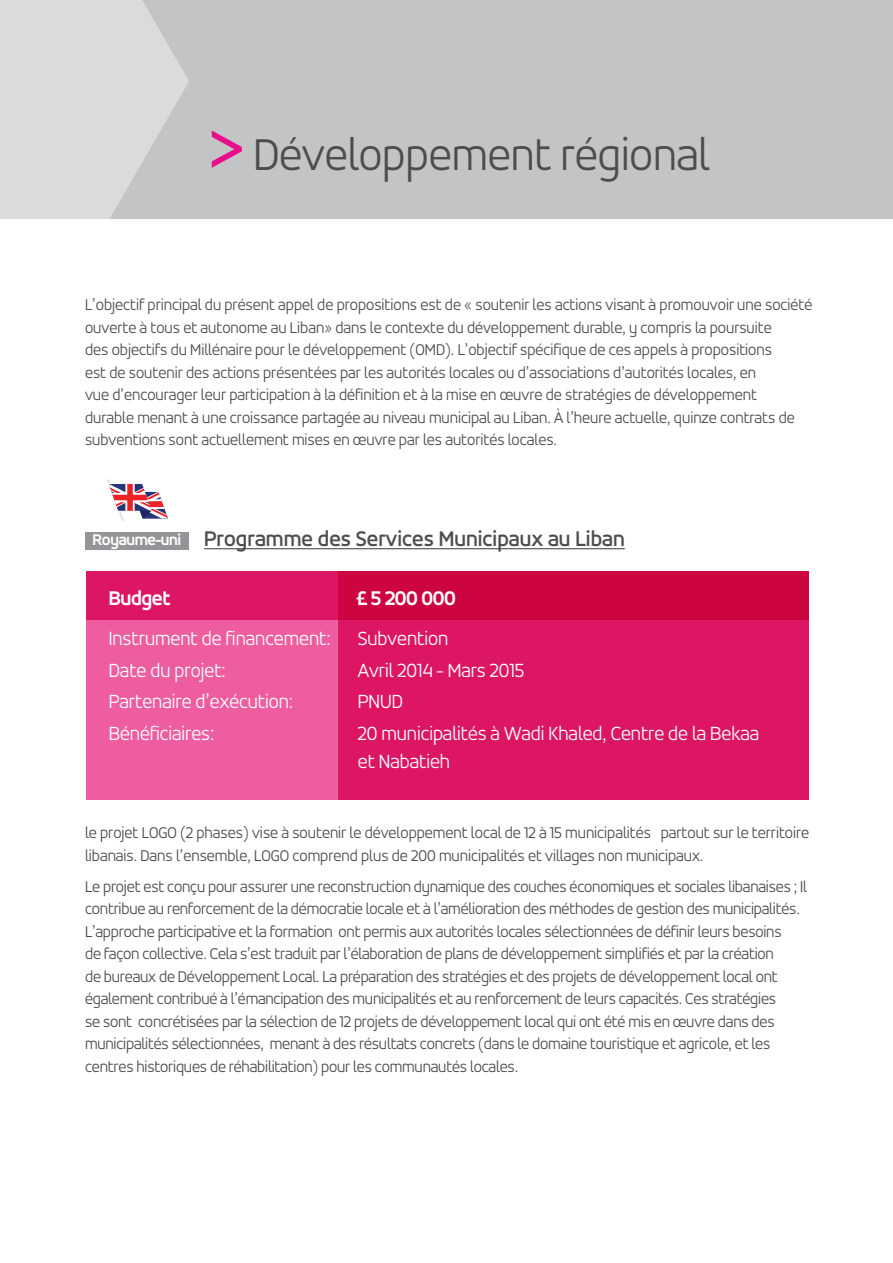
<style>
.page{position:relative;width:893px;height:1263px;background:#fff}
.page>*{position:absolute;margin:0;border:0;box-sizing:border-box;transform-origin:0 0}
.t1{font:300 47.25px "Accord Alt";color:#4d4d4f}
.t2{font:500 22.5px "Accord Alt";letter-spacing:.005em;color:#4d4d4f}
.t3{font:700 21px "Accord Alt";letter-spacing:-.02em;color:#fff}
.t4{font:300 20.25px/28.5px "Accord Alt";color:#fff}
.t5{font:300 16.5px/22.5px "Accord Alt";letter-spacing:-.01em;color:#4d4d4f}
.t6{font:700 16.5px "Accord Alt";letter-spacing:-.02em;color:#fff}
.s1{font-weight:700;font-size:63px;color:#e90c8b}
</style>
<div class="page">
<div style="left:0;top:0;width:893px;height:218px;background:#c2c4c6"></div>
<svg style="left:0;top:0;width:189px;height:219px"></svg>
<div style="left:86px;top:571px;width:723px;height:229px;background:#ed5da0"></div>
<div style="left:86px;top:571px;width:723px;height:48px;background:#dc1565"></div>
<hr style="left:204px;top:548px;width:421px;height:1px;background:#4d4d4f">
<svg style="left:338px;top:571px;width:471px;height:229px;background:#d8115d"></svg>
<div style="left:85px;top:533px;width:104px;height:17px;background:#939598"></div>
<svg style="left:107px;top:479px;width:61px;height:42px"></svg>
<h1 class="t1" style="left:209px;top:127px;width:502px"><span class="s1">&gt;</span> Développement régional</h1>
<p class="t5" style="left:85px;top:293px;width:729px">L’objectif principal du présent appel de propositions est de « soutenir les actions visant à promouvoir une société ouverte à tous et autonome au Liban» dans le contexte du développement durable, y compris la poursuite<br>des objectifs du Millénaire pour le développement (OMD). L’objectif spécifique de ces appels à propositions<br>est de soutenir des actions présentées par les autorités locales ou d’associations d’autorités locales, en<br>vue d’encourager leur participation à la définition et à la mise en œuvre de stratégies de développement<br>durable menant à une croissance partagée au niveau municipal au Liban. À l’heure actuelle, quinze contrats de subventions sont actuellement mises en œuvre par les autorités locales.</p>
<p class="t6" style="left:92px;top:530px;width:90px">Royaume-uni</p>
<h2 class="t2" style="left:204px;top:526px;width:422px">Programme des Services Municipaux au Liban</h2>
<p class="t3" style="left:109px;top:586px;width:63px">Budget</p>
<p class="t3" style="left:356px;top:586px;width:101px">£ 5 200 000</p>
<p class="t4" style="left:109px;top:624px;width:223px">Instrument de financement:</p>
<p class="t4" style="left:358px;top:624px;width:92px">Subvention</p>
<p class="t4" style="left:109px;top:656px;width:119px">Date du projet:</p>
<p class="t4" style="left:358px;top:656px;width:168px">Avril 2014 - Mars 2015</p>
<p class="t4" style="left:109px;top:687px;width:186px">Partenaire d’exécution:</p>
<p class="t4" style="left:358px;top:687px;width:47px">PNUD</p>
<p class="t4" style="left:109px;top:719px;width:107px">Bénéficiaires:</p>
<p class="t4" style="left:358px;top:719px;width:403px">20 municipalités à Wadi Khaled, Centre de la Bekaa et Nabatieh</p>
<p class="t5" style="left:85px;top:821px;width:726px">le projet LOGO (2 phases) vise à soutenir le développement local de 12 à 15 municipalités partout sur le territoire libanais. Dans l’ensemble, LOGO comprend plus de 200 municipalités et villages non municipaux.</p>
<p class="t5" style="left:85px;top:875px;width:723px">Le projet est conçu pour assurer une reconstruction dynamique des couches économiques et sociales libanaises ; Il contribue au renforcement de la démocratie locale et à l’amélioration des méthodes de gestion des municipalités.<br>L’approche participative et la formation ont permis aux autorités locales sélectionnées de définir leurs besoins<br>de façon collective. Cela s’est traduit par l’élaboration de plans de développement simplifiés et par la création<br>de bureaux de Développement Local. La préparation des stratégies et des projets de développement local ont également contribué à l’émancipation des municipalités et au renforcement de leurs capacités. Ces stratégies<br>se sont concrétisées par la sélection de 12 projets de développement local qui ont été mis en œuvre dans des municipalités sélectionnées, menant à des résultats concrets (dans le domaine touristique et agricole, et les centres historiques de réhabilitation) pour les communautés locales.</p>
</div>
